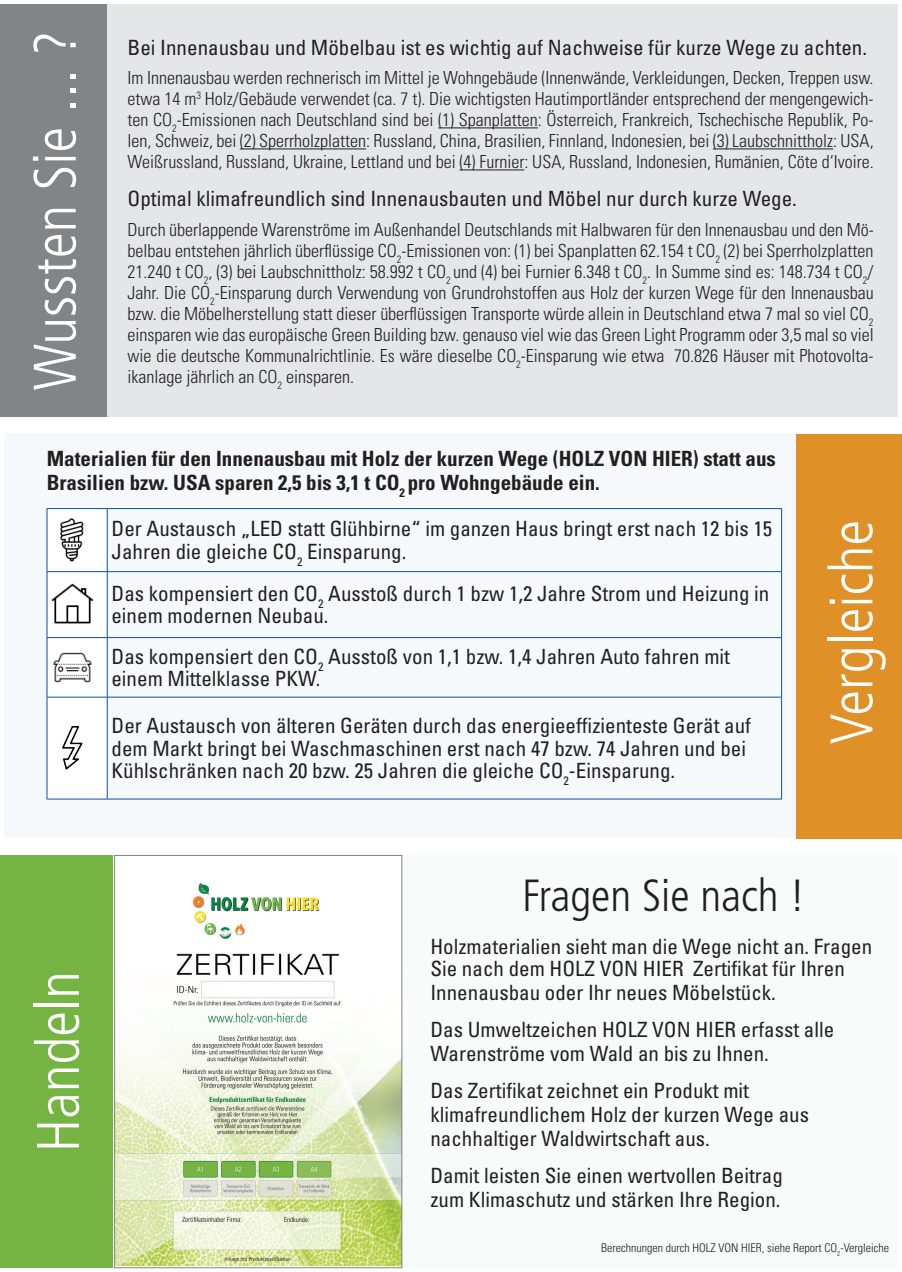
<style>
.page{position:relative;width:902px;height:1272px;background:#fff}
.page>*{position:absolute;margin:0;border:0;box-sizing:border-box;transform-origin:0 0}
.t1{font:300 condensed 60px "Frutiger LT Std";color:#fff}
.t2{font:300 condensed 45px "Frutiger LT Std";color:#231f20}
.t3{font:condensed 21px/22.5px "Univers LT Std";color:#231f20}
.t4{font:700 condensed 21px/24px "Univers LT Std";color:#231f20}
.t5{font:300 condensed 18px/21px "Univers LT Std";color:#231f20;text-align:justify}
.t6{font:300 condensed 12px "Univers LT Std";color:#231f20}
</style>
<div class="page">
<div style="left:4px;top:434px;width:892px;height:404px;background:#f6f9fb"></div>
<div style="left:796px;top:434px;width:105px;height:404px;background:#df9026"></div>
<div style="left:2px;top:854px;width:895px;height:413px;background:#f7fbfa"></div>
<div style="left:0;top:855px;width:113px;height:412px;background:#75b342"></div>
<img style="left:116px;top:882px;width:284px;height:382px">
<div style="left:114px;top:855px;width:288px;height:412px;border:1px solid #828487"></div>
<div style="left:8px;top:5px;width:889px;height:412px;background:#e5e6e8"></div>
<div style="left:0;top:4px;width:106px;height:413px;background:#828487"></div>
<hr style="left:438px;top:127px;width:100px;height:1px;background:#231f20">
<hr style="left:240px;top:148px;width:126px;height:1px;background:#231f20">
<hr style="left:712px;top:148px;width:121px;height:1px;background:#231f20">
<hr style="left:459px;top:169px;width:65px;height:1px;background:#231f20">
<div style="left:48px;top:509px;width:59px;height:289px;background:#fff"></div>
<hr style="left:47px;top:508px;width:60px;height:1px;background:#0b50a0">
<hr style="left:47px;top:509px;width:1px;height:62px;background:#0b50a0">
<hr style="left:107px;top:508px;width:674px;height:1px;background:#0b50a0">
<hr style="left:107px;top:509px;width:1px;height:62px;background:#0b50a0">
<hr style="left:781px;top:509px;width:1px;height:62px;background:#0b50a0">
<hr style="left:47px;top:571px;width:60px;height:1px;background:#0b50a0">
<hr style="left:47px;top:572px;width:1px;height:65px;background:#0b50a0">
<hr style="left:107px;top:571px;width:674px;height:1px;background:#0b50a0">
<hr style="left:107px;top:572px;width:1px;height:65px;background:#0b50a0">
<hr style="left:781px;top:572px;width:1px;height:65px;background:#0b50a0">
<hr style="left:47px;top:637px;width:60px;height:1px;background:#0b50a0">
<hr style="left:47px;top:637px;width:1px;height:60px;background:#0b50a0">
<hr style="left:107px;top:637px;width:674px;height:1px;background:#0b50a0">
<hr style="left:107px;top:637px;width:1px;height:60px;background:#0b50a0">
<hr style="left:781px;top:637px;width:1px;height:60px;background:#0b50a0">
<hr style="left:47px;top:697px;width:60px;height:1px;background:#0b50a0">
<hr style="left:47px;top:697px;width:1px;height:101px;background:#0b50a0">
<hr style="left:107px;top:697px;width:674px;height:1px;background:#0b50a0">
<hr style="left:107px;top:697px;width:1px;height:101px;background:#0b50a0">
<hr style="left:781px;top:697px;width:1px;height:101px;background:#0b50a0">
<hr style="left:47px;top:798px;width:60px;height:1px;background:#0b50a0">
<hr style="left:107px;top:798px;width:674px;height:1px;background:#0b50a0">
<img style="left:51px;top:519px;width:43px;height:42px">
<img style="left:51px;top:583px;width:43px;height:43px">
<img style="left:51px;top:646px;width:43px;height:42px">
<img style="left:51px;top:726px;width:43px;height:43px">
<h1 class="t1" style="left:21px;top:390px;width:361px;rotate:-90deg">Wussten Sie ... ?</h1>
<p class="t3" style="left:128px;top:36px;width:740px">Bei Innenausbau und Möbelbau ist es wichtig auf Nachweise für kurze Wege zu achten.</p>
<p class="t5" style="left:128px;top:67px;width:747px">Im Innenausbau werden rechnerisch im Mittel je Wohngebäude (Innenwände, Verkleidungen, Decken, Treppen usw. etwa 14 m<sup>3</sup> Holz/Gebäude verwendet (ca. 7 t). Die wichtigsten Hautimportländer entsprechend der mengengewich&shy;ten CO<sub>2</sub>-Emissionen nach Deutschland sind bei (1) Spanplatten: Österreich, Frankreich, Tschechische Republik, Po&shy;len, Schweiz, bei (2) Sperrholzplatten: Russland, China, Brasilien, Finnland, Indonesien, bei (3) Laubschnittholz: USA, Weißrussland, Russland, Ukraine, Lettland und bei (4) Furnier: USA, Russland, Indonesien, Rumänien, Cöte d‘Ivoire.</p>
<p class="t3" style="left:128px;top:187px;width:670px">Optimal klimafreundlich sind Innenausbauten und Möbel nur durch kurze Wege.</p>
<p class="t5" style="left:128px;top:219px;width:747px">Durch überlappende Warenströme im Außenhandel Deutschlands mit Halbwaren für den Innenausbau und den Mö&shy;belbau entstehen jährlich überflüssige CO<sub>2</sub>-Emissionen von: (1) bei Spanplatten 62.154 t CO<sub>2</sub> (2) bei Sperrholzplatten 21.240 t CO<sub>2</sub>, (3) bei Laubschnittholz: 58.992 t CO<sub>2</sub> und (4) bei Furnier 6.348 t CO<sub>2</sub>. In Summe sind es: 148.734 t CO<sub>2</sub>/ Jahr. Die CO<sub>2</sub>-Einsparung durch Verwendung von Grundrohstoffen aus Holz der kurzen Wege für den Innenausbau bzw. die Möbelherstellung statt dieser überflüssigen Transporte würde allein in Deutschland etwa 7 mal so viel CO<sub>2 </sub>einsparen wie das europäische Green Building bzw. genauso viel wie das Green Light Programm oder 3,5 mal so viel wie die deutsche Kommunalrichtlinie. Es wäre dieselbe CO<sub>2</sub>-Einsparung wie etwa 70.826 Häuser mit Photovolta&shy;ikanlage jährlich an CO<sub>2</sub> einsparen.</p>
<p class="t4" style="left:47px;top:446px;width:730px">Materialien für den Innenausbau mit Holz der kurzen Wege (HOLZ VON HIER) statt aus<br>Brasilien bzw. USA sparen 2,5 bis 3,1 t CO<sub>2</sub> pro Wohngebäude ein.</p>
<p class="t3" style="left:111px;top:517px;width:662px">Der Austausch „LED statt Glühbirne“ im ganzen Haus bringt erst nach 12 bis 15<br>Jahren die gleiche CO<sub>2</sub> Einsparung.</p>
<p class="t3" style="left:111px;top:582px;width:659px">Das kompensiert den CO<sub>2</sub> Ausstoß durch 1 bzw 1,2 Jahre Strom und Heizung in einem modernen Neubau.</p>
<p class="t3" style="left:111px;top:644px;width:620px">Das kompensiert den CO<sub>2</sub> Ausstoß von 1,1 bzw. 1,4 Jahren Auto fahren mit einem Mittelklasse PKW.</p>
<p class="t3" style="left:111px;top:714px;width:641px">Der Austausch von älteren Geräten durch das energieeffizienteste Gerät auf dem Markt bringt bei Waschmaschinen erst nach 47 bzw. 74 Jahren und bei<br>Kühlschränken nach 20 bzw. 25 Jahren die gleiche CO<sub>2</sub>-Einsparung.</p>
<h1 class="t1" style="left:817px;top:744px;width:226px;rotate:-90deg">Vergleiche</h1>
<h2 class="t2" style="left:522px;top:869px;width:285px">Fragen Sie nach !</h2>
<h1 class="t1" style="left:24px;top:1152px;width:183px;rotate:-90deg">Handeln</h1>
<p class="t3" style="left:430px;top:934px;width:443px;line-height:23.2px">Holzmaterialien sieht man die Wege nicht an. Fragen<br>Sie nach dem HOLZ VON HIER Zertifikat für Ihren<br>Innenausbau oder Ihr neues Möbelstück.</p>
<p class="t3" style="left:430px;top:1017px;width:405px;line-height:24px">Das Umweltzeichen HOLZ VON HIER erfasst alle<br>Warenströme vom Wald an bis zu Ihnen.</p>
<p class="t3" style="left:430px;top:1078px;width:380px;line-height:24px">Das Zertifikat zeichnet ein Produkt mit klimafreundlichem Holz der kurzen Wege aus nachhaltiger Waldwirtschaft aus.</p>
<p class="t3" style="left:430px;top:1162px;width:354px;line-height:24px">Damit leisten Sie einen wertvollen Beitrag zum Klimaschutz und stärken Ihre Region.</p>
<p class="t6" style="left:601px;top:1240px;width:289px">Berechnungen durch HOLZ VON HIER, siehe Report CO<sub>2</sub>-Vergleiche</p>
</div>
